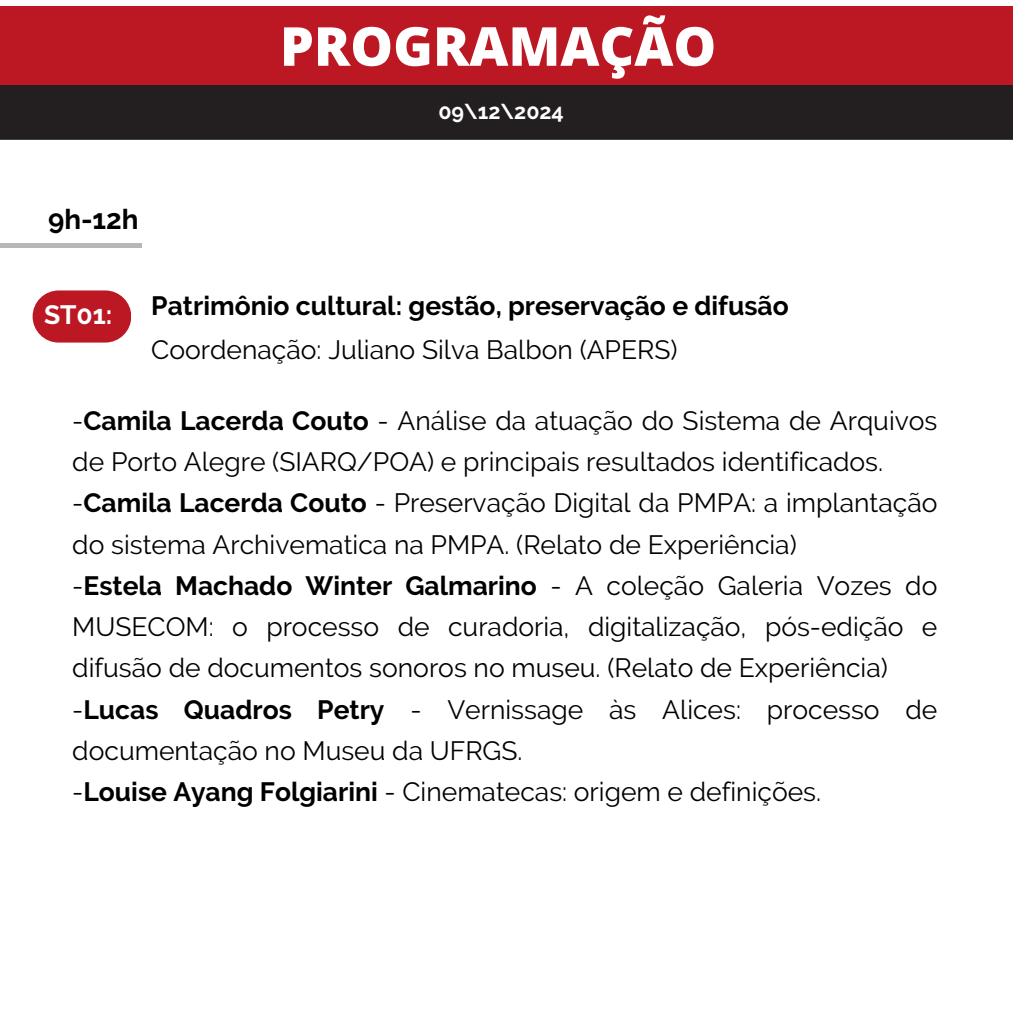
<style>
.page{position:relative;width:1013px;height:1013px;background:#fff}
.page>*{position:absolute;margin:0;border:0;box-sizing:border-box;transform-origin:0 0}
.t1{font:800 53.75px "Open Sans";color:#fff}
.t2{font:700 27.62px "Raleway";color:#000}
.t3{font:26.5px/41.2px "Raleway";color:#000}
.t4{font:700 26.5px/44px "Raleway";color:#000}
.t5{font:700 26.5px "Raleway";color:#fff}
.t6{font:700 21.38px "Raleway";color:#fff}
.s1{font-weight:400}
.s2{font-weight:700}
</style>
<div class="page">
<div style="left:0;top:85px;width:1012px;height:55px;background:#231f20"></div>
<div style="left:0;top:6px;width:1012px;height:79px;background:#bc1823"></div>
<div style="left:33px;top:290px;width:98px;height:52px;background:#bc1823;border-radius:26px"></div>
<div style="left:0;top:243px;width:142px;height:5px;background:#b8b7b7"></div>
<p class="t1" style="left:280px;top:8px;width:438px">PROGRAMAÇÃO</p>
<h3 class="t6" style="left:438px;top:99px;width:127px">09\12\2024</h3>
<p class="t2" style="left:48px;top:203px;width:92px">9h-12h</p>
<h1 class="t5" style="left:44px;top:299px;width:70px">ST01:</h1>
<h4 class="t4" style="left:151px;top:284px;width:639px">Patrimônio cultural: gestão, preservação e difusão<br><span class="s1">Coordenação: Juliano Silva Balbon (APERS)</span></h4>
<h2 class="t3" style="left:72px;top:400px;width:866px">-<span class="s2">Camila Lacerda Couto</span> - Análise da atuação do Sistema de Arquivos de Porto Alegre (SIARQ/POA) e principais resultados identificados. -<span class="s2">Camila Lacerda Couto</span> - Preservação Digital da PMPA: a implantação do sistema Archivematica na PMPA. (Relato de Experiência)<br>-<span class="s2">Estela Machado Winter Galmarino</span> - A coleção Galeria Vozes do MUSECOM: o processo de curadoria, digitalização, pós-edição e difusão de documentos sonoros no museu. (Relato de Experiência) -<span class="s2">Lucas Quadros Petry</span> - Vernissage às Alices: processo de documentação no Museu da UFRGS.<br>-<span class="s2">Louise Ayang Folgiarini</span> - Cinematecas: origem e definições.</h2>
</div>
